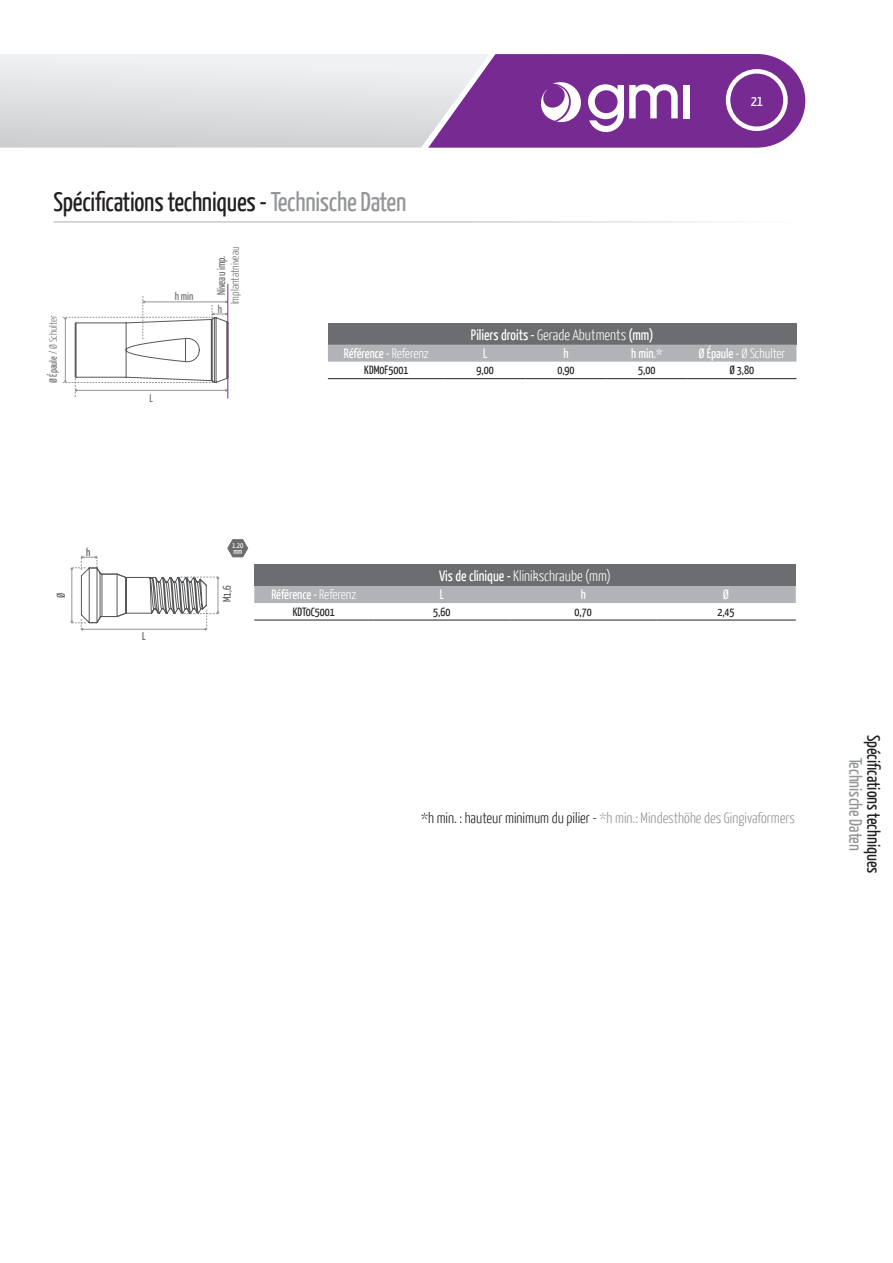
<style>
.page{position:relative;width:893px;height:1263px;background:#fff}
.page>*{position:absolute;margin:0;border:0;box-sizing:border-box;transform-origin:0 0}
.t1{font:27px "Yanone Kaffeesatz";letter-spacing:-.01em;color:#231f20}
.t2{font:18px "Yanone Kaffeesatz";color:#231f20}
.t3{font:18px "Yanone Kaffeesatz";color:#939598}
.t4{font:300 15px "Yanone Kaffeesatz";color:#939598}
.t5{font:15px "Yanone Kaffeesatz";color:#fff}
.t6{font:300 15px "Yanone Kaffeesatz";color:#fff}
.t7{font:13.5px "Yanone Kaffeesatz";color:#fff}
.t8{font:300 13.5px "Yanone Kaffeesatz";color:#fff}
.t9{font:12px "Yanone Kaffeesatz";color:#231f20}
.t10{font:300 11.4px "Yanone Kaffeesatz";color:#6c6d70}
.t11{font:11.4px "Yanone Kaffeesatz";color:#6c6d70}
.t12{font:11.25px "Yanone Kaffeesatz";color:#57585a}
.t13{font:11.25px "Yanone Kaffeesatz";color:#6c6d70}
.t14{font:300 10.5px "Yanone Kaffeesatz";color:#6c6d70}
.t15{font:7.8px "Yanone Kaffeesatz";color:#fff}
.s1{color:#939598}
.s2{font-weight:400}
.s3{font-weight:300}
.s4{color:#231f20}
</style>
<div class="page">
<svg style="left:489px;top:54px;width:316px;height:94px;background:#8b4aa1"></svg>
<svg style="left:0;top:54px;width:489px;height:94px;background:#dbd8df"></svg>
<hr style="left:53px;top:221px;width:750px;height:1px;background:#6c6d70">
<div style="left:328px;top:323px;width:468px;height:22px;background:#6c6d70"></div>
<div style="left:328px;top:345px;width:468px;height:17px;background:#b2b3b7"></div>
<hr style="left:328px;top:378px;width:117px;height:1px;background:#231f20">
<hr style="left:445px;top:378px;width:81px;height:1px;background:#231f20">
<hr style="left:526px;top:378px;width:80px;height:1px;background:#231f20">
<hr style="left:606px;top:378px;width:81px;height:1px;background:#231f20">
<hr style="left:687px;top:378px;width:109px;height:1px;background:#231f20">
<hr style="left:227px;top:284px;width:1px;height:114px;background:#772a91">
<svg style="left:63px;top:296px;width:165px;height:101px"></svg>
<svg style="left:227px;top:539px;width:21px;height:18px"></svg>
<div style="left:254px;top:565px;width:542px;height:21px;background:#6c6d70"></div>
<div style="left:254px;top:586px;width:542px;height:17px;background:#b2b3b7"></div>
<hr style="left:254px;top:620px;width:119px;height:1px;background:#231f20">
<hr style="left:373px;top:620px;width:137px;height:1px;background:#231f20">
<hr style="left:510px;top:620px;width:146px;height:1px;background:#231f20">
<hr style="left:656px;top:620px;width:140px;height:1px;background:#231f20">
<svg style="left:71px;top:556px;width:148px;height:74px"></svg>
<p class="t1" style="left:53px;top:185px;width:354px">Spécifications techniques - <span class="s1">Technische Daten</span></p>
<p class="t11" style="left:214px;top:295px;width:41px;rotate:-90deg">Niveau imp.</p>
<p class="t10" style="left:228px;top:304px;width:59px;rotate:-90deg">Implantatniveau</p>
<p class="t13" style="left:175px;top:289px;width:20px">h min</p>
<p class="t13" style="left:218px;top:302px;width:6px">h</p>
<p class="t5" style="left:751px;top:92px;width:14px">21</p>
<p class="t14" style="left:47px;top:383px;width:70px;rotate:-90deg"><span class="s2">Ø Épaule</span> / Ø Schulter</p>
<p class="t13" style="left:149px;top:391px;width:5px">L</p>
<p class="t5" style="left:471px;top:325px;width:184px">Piliers droits - <span class="s3">Gerade Abutments</span> (mm)</p>
<p class="t7" style="left:344px;top:345px;width:86px">Référence - <span class="s3">Referenz</span></p>
<p class="t7" style="left:483px;top:345px;width:6px">L</p>
<p class="t7" style="left:563px;top:345px;width:7px">h</p>
<p class="t7" style="left:631px;top:345px;width:33px">h min.*</p>
<p class="t8" style="left:698px;top:345px;width:88px"><span class="s2">Ø Épaule -</span> Ø Schulter</p>
<p class="t9" style="left:364px;top:363px;width:46px">KDM0F5001</p>
<p class="t9" style="left:477px;top:363px;width:19px">9,00</p>
<p class="t9" style="left:557px;top:363px;width:19px">0,90</p>
<p class="t9" style="left:638px;top:363px;width:19px">5,00</p>
<p class="t9" style="left:729px;top:363px;width:26px">Ø 3,80</p>
<p class="t12" style="left:54px;top:598px;width:7px;rotate:-90deg">Ø</p>
<p class="t12" style="left:86px;top:545px;width:6px">h</p>
<p class="t12" style="left:142px;top:629px;width:5px">L</p>
<p class="t15" style="left:232px;top:541px;width:13px">1.20</p>
<p class="t15" style="left:233px;top:547px;width:10px">mm</p>
<p class="t12" style="left:220px;top:602px;width:18px;rotate:-90deg">M1,6</p>
<p class="t6" style="left:439px;top:567px;width:173px"><span class="s2">Vis de clinique -</span> Klinikschraube (mm)</p>
<p class="t7" style="left:271px;top:586px;width:86px">Référence - <span class="s3">Referenz</span></p>
<p class="t7" style="left:440px;top:586px;width:6px">L</p>
<p class="t7" style="left:581px;top:586px;width:7px">h</p>
<p class="t7" style="left:723px;top:586px;width:8px">Ø</p>
<p class="t9" style="left:293px;top:604px;width:43px">KDT0C5001</p>
<p class="t9" style="left:433px;top:604px;width:19px">5,60</p>
<p class="t9" style="left:575px;top:604px;width:19px">0,70</p>
<p class="t9" style="left:717px;top:604px;width:19px">2,45</p>
<p class="t4" style="left:421px;top:809px;width:376px"><span class="s4">*h min. : hauteur minimum du pilier -</span> *h min.: Mindesthöhe des Gingivaformers</p>
<p class="t2" style="left:885px;top:735px;width:141px;rotate:90deg">Spécifications techniques</p>
<p class="t3" style="left:867px;top:757px;width:95px;rotate:90deg">Technische Daten</p>
</div>
